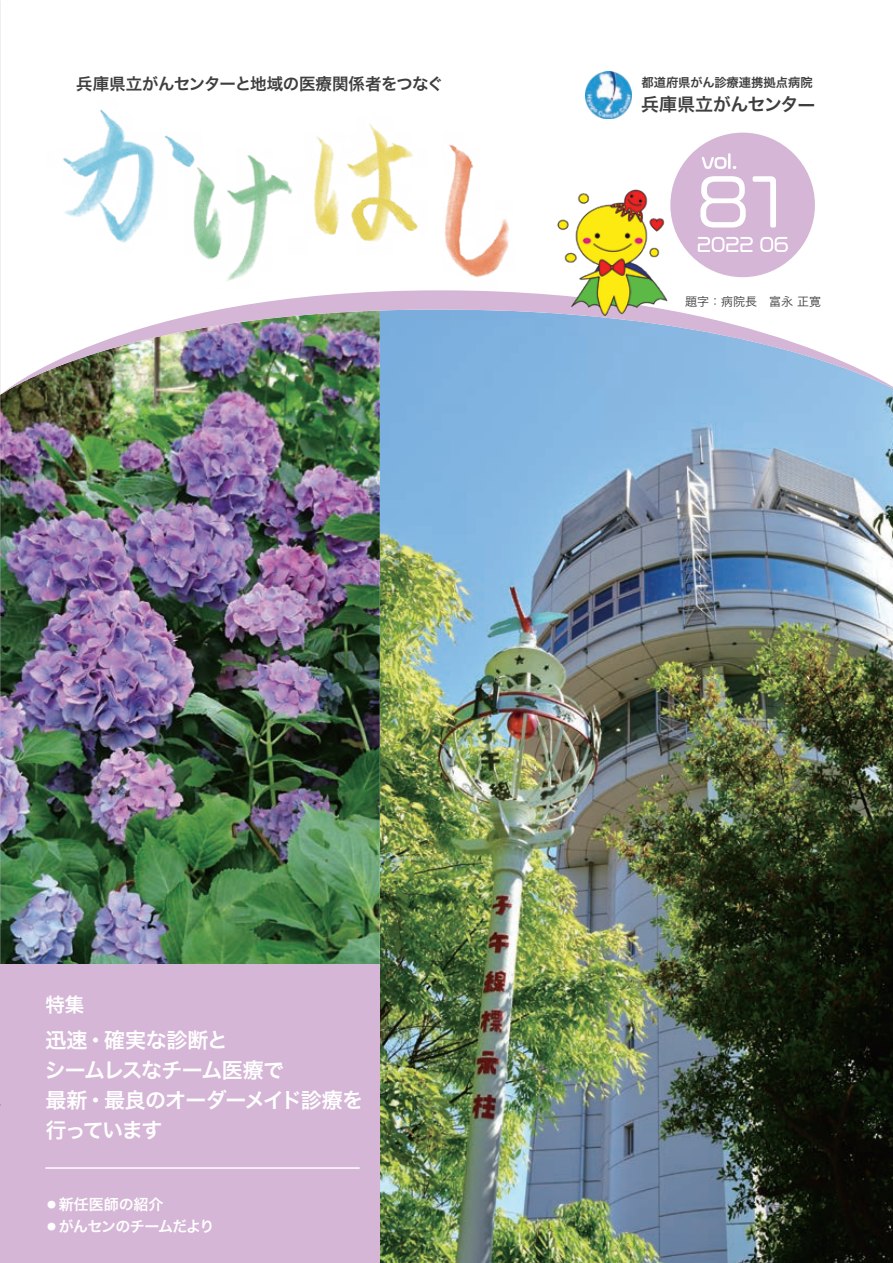
<style>
.page{position:relative;width:893px;height:1263px;background:#fff}
.page>*{position:absolute;margin:0;border:0;box-sizing:border-box;transform-origin:0 0}
.t1{font:63px "VDL Logo Maru Jr Regular";color:#fff}
.t2{font:21px/30px "Hira Kaku Std N W6";letter-spacing:-.04em;color:#fff}
.t3{font:19.5px "Hira Kaku Std N W6";color:#fff}
.t4{font:18px "Hira Kaku Std N W6";letter-spacing:-.04em;color:#3e3e3f}
.t5{font:16.5px "Hira Kaku Std N W6";letter-spacing:-.025em;color:#3e3e3f}
.t6{font:15px "Hira Kaku Std N W6";letter-spacing:-.04em;color:#fff}
.t7{font:15px "Hira Kaku Std N W6";color:#fff}
.t8{font:12.3px "Hira Kaku Std N W6";letter-spacing:-.005em;color:#3e3e3f}
.t9{font:12px "Hira Kaku Std N W3";color:#3e3e3f}
</style>
<div class="page">
<img style="left:380px;top:395px;width:513px;height:868px">
<img style="left:0;top:395px;width:380px;height:569px">
<img style="left:0;top:290px;width:893px;height:105px">
<div style="left:0;top:964px;width:380px;height:299px;background:#d5b6d6"></div>
<hr style="left:45px;top:1167px;width:315px;height:2px;background:#fff">
<img style="left:585px;top:71px;width:47px;height:47px">
<div style="left:670px;top:133px;width:145px;height:144px;background:#d5b6d6;border-radius:50%"></div>
<svg style="left:702px;top:153px;width:34px;height:16px"></svg>
<svg style="left:698px;top:237px;width:55px;height:15px"></svg>
<svg style="left:760px;top:237px;width:28px;height:15px"></svg>
<img style="left:558px;top:189px;width:110px;height:126px">
<img style="left:47px;top:109px;width:475px;height:185px">
<p class="t5" style="left:76px;top:71px;width:369px">兵庫県立がんセンターと地域の医療関係者をつなぐ</p>
<p class="t8" style="left:641px;top:73px;width:173px">都道府県がん診療連携拠点病院</p>
<p class="t4" style="left:641px;top:91px;width:176px">兵庫県立がんセンター</p>
<h1 class="t1" style="left:698px;top:158px;width:93px">81</h1>
<p class="t9" style="left:685px;top:293px;width:137px">題字：病院長　富永 正寛</p>
<p class="t3" style="left:45px;top:990px;width:41px">特集</p>
<p class="t2" style="left:44px;top:1025px;width:320px">迅速・確実な診断と<br>シームレスなチーム医療で<br>最新・最良のオーダーメイド診療を行っています</p>
<p class="t7" style="left:47px;top:1193px;width:118px"><sup>●</sup> 新任医師の紹介</p>
<p class="t6" style="left:47px;top:1215px;width:169px"><sup>●</sup> がんセンのチームだより</p>
</div>
